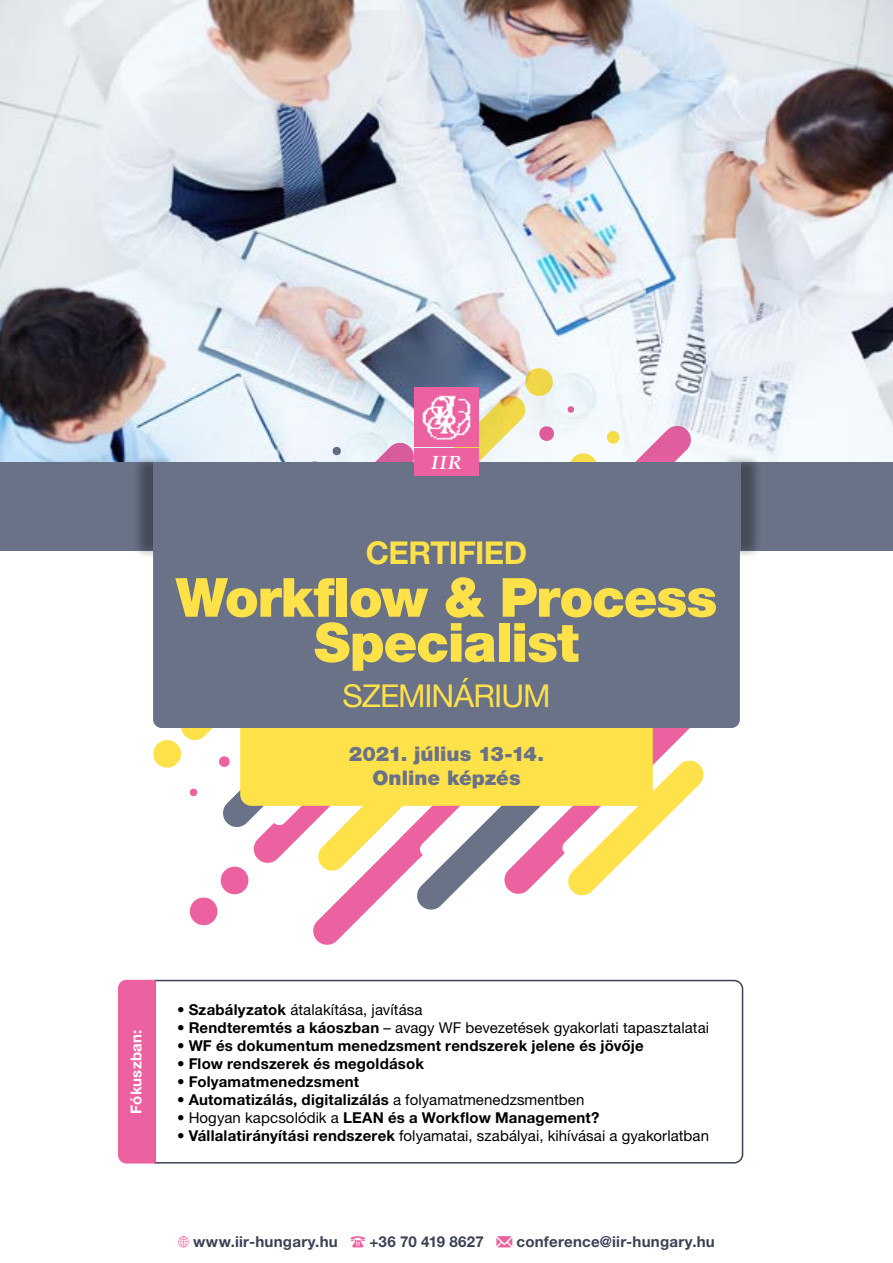
<style>
.page{position:relative;width:893px;height:1263px;background:#fff}
.page>*{position:absolute;margin:0;border:0;box-sizing:border-box;transform-origin:0 0}
.t1{font:900 54px/45px "Helvetica Neue LT Pro";letter-spacing:-.025em;color:#ffe14a;text-align:center}
.t2{font:31.5px "Helvetica Neue LT Pro";letter-spacing:-.03em;color:#ffe14a}
.t3{font:700 31.5px "Helvetica Neue LT Pro";letter-spacing:-.02em;color:#ffe14a}
.t4{font:900 20.1px/24.2px "Helvetica Neue LT Pro";color:#697287;text-align:center}
.t5{font:italic 700 19.05px "Palatino Linotype";color:#fff}
.t6{font:700 15.15px "Helvetica Neue LT Pro";letter-spacing:.015em;color:#3c4256}
.t7{font:700 15px "Helvetica Neue LT Pro";letter-spacing:.015em;color:#000}
.t8{font:15px "Helvetica Neue LT Pro";letter-spacing:.005em;color:#000}
.t9{font:700 15px "Helvetica Neue LT Pro";letter-spacing:.01em;color:#fff}
.s1{font-weight:700}
.s2{font-weight:400}
</style>
<div class="page">
<img style="left:0;top:0;width:893px;height:462px">
<svg style="left:153px;top:740px;width:28px;height:28px"></svg>
<svg style="left:188px;top:367px;width:523px;height:559px"></svg>
<div style="left:0;top:462px;width:893px;height:89px;background:#697287"></div>
<div style="left:132px;top:454px;width:42px;height:105px;background:#000;opacity:.35"></div>
<div style="left:153px;top:462px;width:26px;height:89px;background:#697287"></div>
<div style="left:720px;top:454px;width:42px;height:105px;background:#000;opacity:.35"></div>
<div style="left:715px;top:462px;width:26px;height:89px;background:#697287"></div>
<div style="left:153px;top:520px;width:587px;height:208px;background:#697287;border-radius:9px"></div>
<img style="left:414px;top:388px;width:65px;height:59px">
<div style="left:414px;top:449px;width:65px;height:27px;background:#ec619f"></div>
<svg style="left:153px;top:979px;width:591px;height:185px"></svg>
<div style="left:118px;top:980px;width:38px;height:183px;background:#ec619f"></div>
<svg style="left:178px;top:1236px;width:11px;height:11px"></svg>
<svg style="left:350px;top:1236px;width:15px;height:11px"></svg>
<svg style="left:496px;top:1236px;width:16px;height:11px"></svg>
<p class="t5" style="left:431px;top:449px;width:32px">IIR</p>
<h2 class="t3" style="left:366px;top:533px;width:163px">CERTIFIED</h2>
<h1 class="t1" style="left:176px;top:575px;width:543px">Workflow &amp; Process<br>Specialist</h1>
<h2 class="t2" style="left:342px;top:677px;width:210px">SZEMINÁRIUM</h2>
<h3 class="t4" style="left:349px;top:742px;width:197px">2021. július 13-14.<br>Online képzés</h3>
<p class="t9" style="left:127px;top:1113px;width:85px;rotate:-90deg">Fókuszban:</p>
<p class="t8" style="left:177px;top:1000px;width:247px">• <span class="s1">Szabályzatok</span> átalakítása, javítása</p>
<p class="t8" style="left:177px;top:1018px;width:534px">• <span class="s1">Rendteremtés a káoszban</span> – avagy WF bevezetések gyakorlati tapasztalatai</p>
<p class="t7" style="left:177px;top:1036px;width:468px"><span class="s2">•</span> WF és dokumentum menedzsment rendszerek jelene és jövője</p>
<p class="t7" style="left:177px;top:1054px;width:249px"><span class="s2">•</span> Flow rendszerek és megoldások</p>
<p class="t7" style="left:177px;top:1072px;width:184px"><span class="s2">•</span> Folyamatmenedzsment</p>
<p class="t7" style="left:177px;top:1090px;width:409px"><span class="s2">•</span> Automatizálás, digitalizálás <span class="s2">a folyamatmenedzsmentben</span></p>
<p class="t7" style="left:177px;top:1108px;width:424px"><span class="s2">• Hogyan kapcsolódik a</span> LEAN és a Workflow Management?</p>
<p class="t8" style="left:177px;top:1126px;width:534px">• <span class="s1">Vállalatirányítási rendszerek</span> folyamatai, szabályai, kihívásai a gyakorlatban</p>
<p class="t6" style="left:193px;top:1233px;width:146px">www.iir-hungary.hu</p>
<p class="t6" style="left:369px;top:1233px;width:116px">+36 70 419 8627</p>
<p class="t6" style="left:516px;top:1233px;width:200px">conference@iir-hungary.hu</p>
</div>
